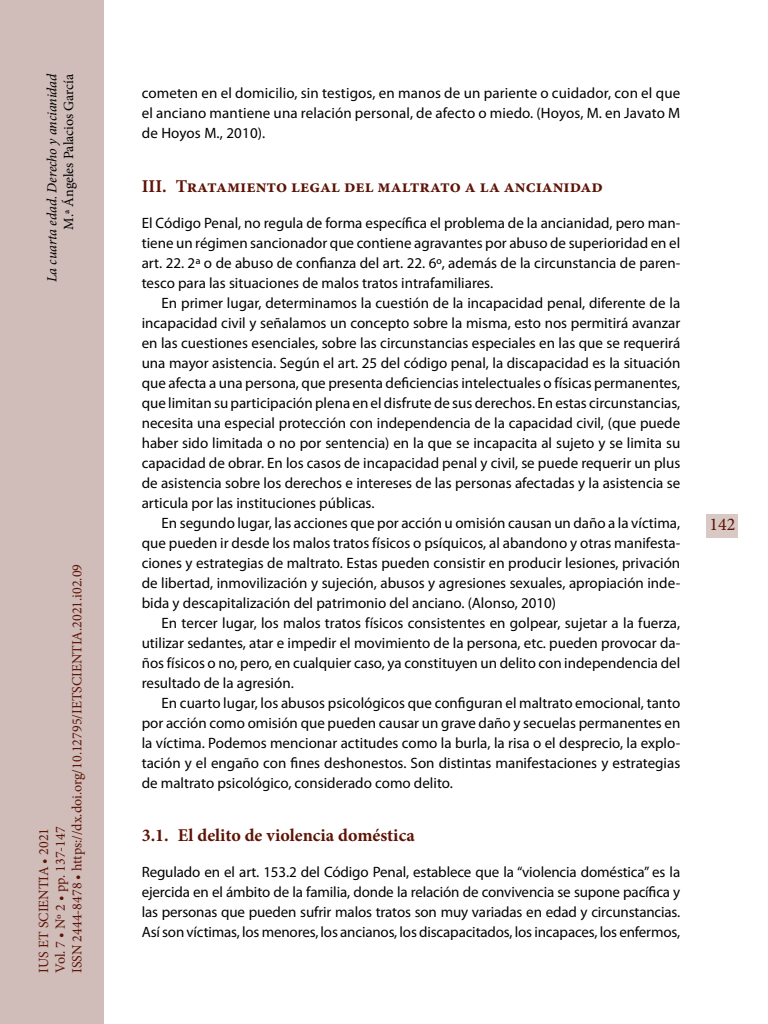
<style>
.page{position:relative;width:768px;height:1024px;background:#fff}
.page>*{position:absolute;margin:0;border:0;box-sizing:border-box;transform-origin:0 0}
._40_Enunciado{font:700 18px "Minion Pro";color:#5d1305}
._41_Enunciado_1_1{font:700 18px "Minion Pro";color:#5d1305}
.t1{font:18px "Minion Pro";color:#5d1305}
._00_bsc{font:15px/20px "Myriad Pro";color:#000;text-align:justify}
._00_bsc_Sin{font:15px/20px "Myriad Pro";letter-spacing:-.01em;color:#000;text-align:justify}
.t2{font:14px/16.8px "Minion Pro";color:#5d1305}
.t3{font:italic 14px "Minion Pro";letter-spacing:-.005em;color:#000}
.t4{font:14px "Minion Pro";color:#000}
</style>
<div class="page">
<div style="left:0;top:0;width:103px;height:1024px;background:#d0bcb9"></div>
<div style="left:707px;top:514px;width:31px;height:24px;background:#d9c9c5"></div>
<p class="t3" style="left:42px;top:282px;width:210px;rotate:-90deg">La cuarta edad. Derecho y ancianidad</p>
<p class="t4" style="left:59px;top:230px;width:157px;rotate:-90deg">M.ª Ángeles Palacios García</p>
<p class="t2" style="left:35px;top:973px;width:411px;rotate:-90deg">IUS ET SCIENTIA • 2021<br>Vol. 7 • Nº 2 • pp. 137-147<br>ISSN 2444-8478 • https://dx.doi.org/10.12795/IETSCIENTIA.2021.i02.09</p>
<p class="_00_bsc" style="left:142px;top:83px;width:540px">cometen en el domicilio, sin testigos, en manos de un pariente o cuidador, con el que el anciano mantiene una relación personal, de afecto o miedo. (Hoyos, M. en Javato M de Hoyos M., 2010).</p>
<p class="_40_Enunciado" style="left:142px;top:173px;width:463px">III. Tratamiento legal del maltrato a la ancianidad</p>
<p class="_00_bsc_Sin" style="left:142px;top:212px;width:540px">El Código Penal, no regula de forma específica el problema de la ancianidad, pero man&shy;tiene un régimen sancionador que contiene agravantes por abuso de superioridad en el art. 22. 2ª o de abuso de confianza del art. 22. 6º, además de la circunstancia de paren&shy;tesco para las situaciones de malos tratos intrafamiliares.</p>
<p class="_00_bsc" style="left:142px;top:292px;width:540px;text-indent:20px">En primer lugar, determinamos la cuestión de la incapacidad penal, diferente de la incapacidad civil y señalamos un concepto sobre la misma, esto nos permitirá avanzar en las cuestiones esenciales, sobre las circunstancias especiales en las que se requerirá una mayor asistencia. Según el art. 25 del código penal, la discapacidad es la situación que afecta a una persona, que presenta deficiencias intelectuales o físicas permanentes, que limitan su participación plena en el disfrute de sus derechos. En estas circunstancias, necesita una especial protección con independencia de la capacidad civil, (que puede haber sido limitada o no por sentencia) en la que se incapacita al sujeto y se limita su capacidad de obrar. En los casos de incapacidad penal y civil, se puede requerir un plus de asistencia sobre los derechos e intereses de las personas afectadas y la asistencia se articula por las instituciones públicas.</p>
<p class="_00_bsc" style="left:142px;top:512px;width:540px;text-indent:20px">En segundo lugar, las acciones que por acción u omisión causan un daño a la víctima, que pueden ir desde los malos tratos físicos o psíquicos, al abandono y otras manifesta&shy;ciones y estrategias de maltrato. Estas pueden consistir en producir lesiones, privación de libertad, inmovilización y sujeción, abusos y agresiones sexuales, apropiación inde&shy;bida y descapitalización del patrimonio del anciano. (Alonso, 2010)</p>
<p class="_00_bsc" style="left:142px;top:612px;width:540px;text-indent:20px">En tercer lugar, los malos tratos físicos consistentes en golpear, sujetar a la fuerza, utilizar sedantes, atar e impedir el movimiento de la persona, etc. pueden provocar da&shy;ños físicos o no, pero, en cualquier caso, ya constituyen un delito con independencia del resultado de la agresión.</p>
<p class="_00_bsc" style="left:142px;top:692px;width:540px;text-indent:20px">En cuarto lugar, los abusos psicológicos que configuran el maltrato emocional, tanto por acción como omisión que pueden causar un grave daño y secuelas permanentes en la víctima. Podemos mencionar actitudes como la burla, la risa o el desprecio, la explo&shy;tación y el engaño con fines deshonestos. Son distintas manifestaciones y estrategias de maltrato psicológico, considerado como delito.</p>
<p class="_41_Enunciado_1_1" style="left:142px;top:823px;width:275px">3.1. El delito de violencia doméstica</p>
<p class="_00_bsc_Sin" style="left:142px;top:862px;width:540px">Regulado en el art. 153.2 del Código Penal, establece que la “violencia doméstica” es la ejercida en el ámbito de la familia, donde la relación de convivencia se supone pacífica y las personas que pueden sufrir malos tratos son muy variadas en edad y circunstancias.<br>Así son víctimas, los menores, los ancianos, los discapacitados, los incapaces, los enfermos,</p>
<p class="t1" style="left:709px;top:512px;width:27px">142</p>
</div>
